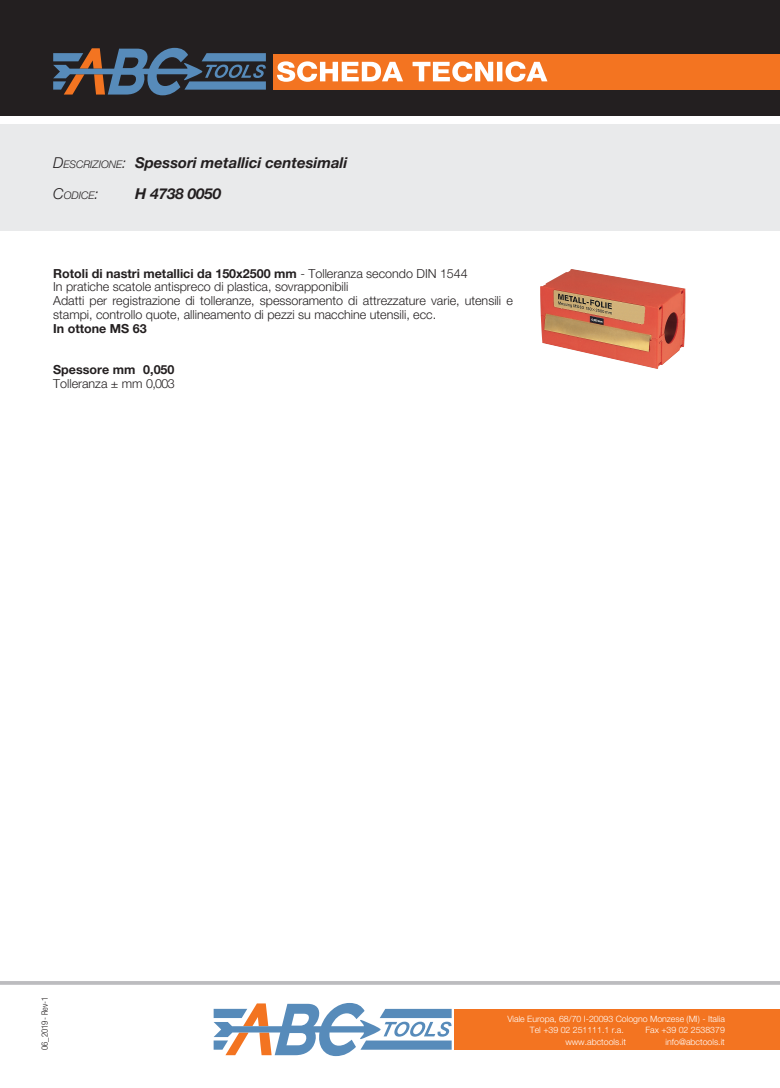
<style>
.page{position:relative;width:780px;height:1088px;background:#fff}
.page>*{position:absolute;margin:0;border:0;box-sizing:border-box;transform-origin:0 0}
.t1{font:italic 700 15px/31.2px "Helvetica Amos";color:#231f20}
.t2{font:300 12.5px/13.8px "Helvetica Amos";color:#231f20}
.t3{font:700 12.5px "Helvetica Amos";color:#231f20}
.t4{font:italic 300 10.5px "Helvetica Amos";color:#231f20}
.t5{font:300 8.75px/11.2px "Helvetica Amos";color:#fff}
.t6{font:300 8.75px "Helvetica Amos Cond";color:#231f20}
.s1{font-weight:300}
.s2{font-weight:300;font-size:10.5px}
.s3{font-size:15px}
</style>
<div class="page">
<svg style="left:213px;top:1003px;width:238px;height:53px"></svg>
<div style="left:454px;top:1009px;width:326px;height:40px;background:#f37421"></div>
<div style="left:0;top:124px;width:780px;height:106px;background:#e9eaeb"></div>
<hr style="left:0;top:981px;width:780px;height:4px;background:#bcbcbf">
<div style="left:0;top:0;width:780px;height:115px;background:#231f20"></div>
<svg style="left:53px;top:48px;width:213px;height:47px"></svg>
<div style="left:273px;top:54px;width:507px;height:36px;background:#f37421"></div>
<img style="left:540px;top:269px;width:145px;height:100px">
<svg style="left:277px;top:61px;width:270px;height:21px"></svg>
<p class="t1" style="left:53px;top:147px;width:296px"><span class="s1">D</span><span class="s2">ESCRIZIONE</span><span class="s1">:</span> Spessori metallici centesimali</p>
<p class="t4" style="left:53px;top:189px;width:47px"><span class="s3">C</span>ODICE<span class="s3">:</span></p>
<p class="t1" style="left:135px;top:178px;width:88px">H 4738 0050</p>
<p class="t1" style="left:135px;top:147px;width:100px">X<br>X XXXX XXXX</p>
<p class="t3" style="left:53px;top:266px;width:416px">Rotoli di nastri metallici da 150x2500 mm <span class="s1">- Tolleranza secondo DIN 1544</span></p>
<p class="t2" style="left:53px;top:280px;width:297px">In pratiche scatole antispreco di plastica, sovrapponibili</p>
<p class="t2" style="left:53px;top:294px;width:461px">Adatti per registrazione di tolleranze, spessoramento di attrezzature varie, utensili e stampi, controllo quote, allineamento di pezzi su macchine utensili, ecc.</p>
<p class="t3" style="left:53px;top:321px;width:95px">In ottone MS 63</p>
<p class="t3" style="left:53px;top:362px;width:123px">Spessore mm 0,050</p>
<p class="t2" style="left:53px;top:376px;width:123px">Tolleranza ± mm 0,003</p>
<p class="t6" style="left:40px;top:1050px;width:55px;rotate:-90deg">06_2019- Rev-1</p>
<p class="t5" style="left:530px;top:1013px;width:196px;text-indent:-23px">Viale Europa, 68/70 I-20093 Cologno Monzese (MI) - Italia<br>Tel +39 02 251111.1 r.a.</p>
<p class="t5" style="left:645px;top:1025px;width:81px">Fax +39 02 2538379</p>
<p class="t5" style="left:565px;top:1036px;width:62px">www.abctools.it</p>
<p class="t5" style="left:665px;top:1036px;width:61px">info@abctools.it</p>
</div>
